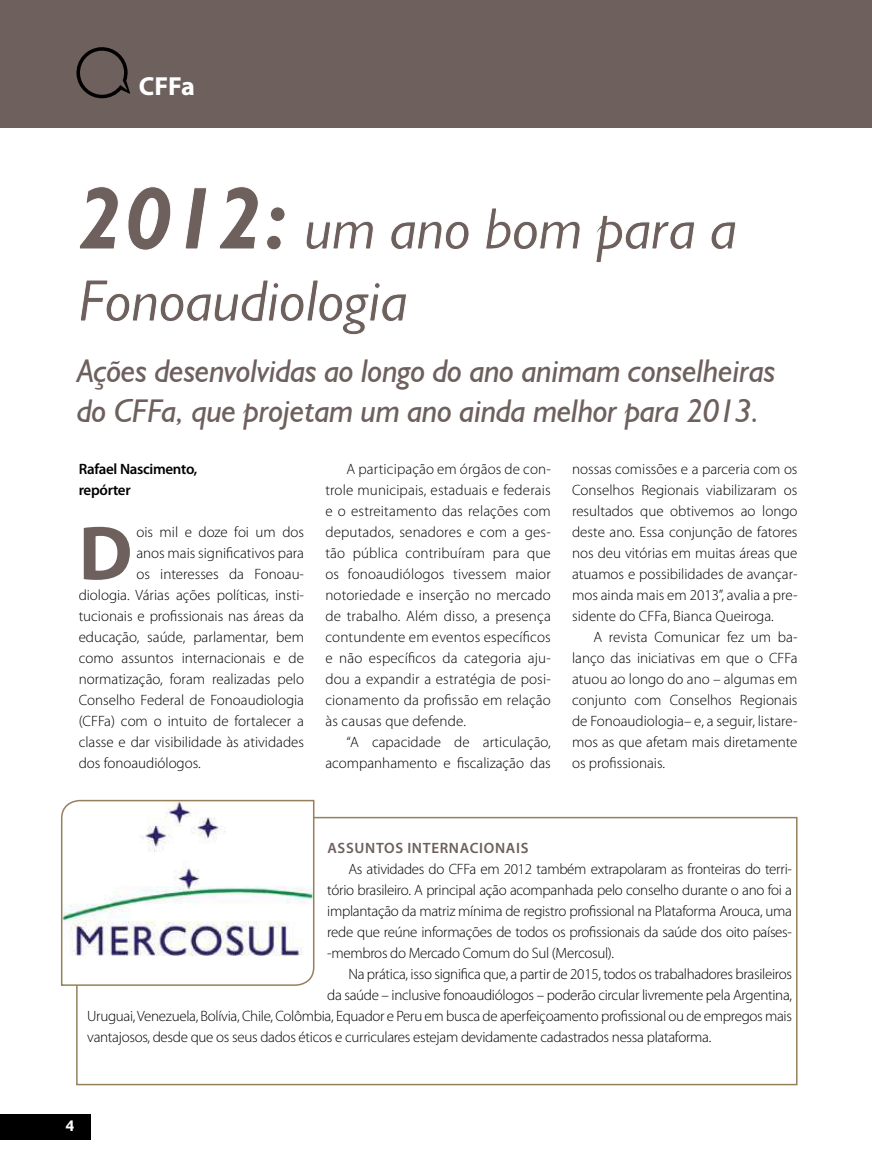
<style>
.page{position:relative;width:872px;height:1170px;background:#fff}
.page>*{position:absolute;margin:0;border:0;box-sizing:border-box;transform-origin:0 0}
.t1{font:700 77.25px "Myriad Pro";color:#6d605d}
.t2{font:italic 60px/72px "Humanist 521 BT";letter-spacing:-.015em;color:#6d605d}
.t3{font:italic 32.85px/39.3px "Humanist 521 BT";letter-spacing:-.015em;color:#6d605d}
.t4{font:700 26.25px "Myriad Pro";color:#fff}
.t5{font:700 16.5px "Tw Cen";color:#fff}
.t6{font:300 15px/21px "Myriad Pro";color:#000;text-align:justify}
.t7{font:300 15px "Myriad Pro";letter-spacing:-.02em;color:#000}
.t8{font:600 15px/21px "Myriad Pro";letter-spacing:-.02em;color:#000}
.t9{font:600 15px "Myriad Pro";letter-spacing:.045em;color:#6d605d}
.s1{font-weight:700;font-size:89.7px}
</style>
<div class="page">
<div style="left:0;top:0;width:872px;height:127px;background:#6d605d"></div>
<div style="left:0;top:1114px;width:90px;height:25px;background:#000"></div>
<svg style="left:76px;top:47px;width:54px;height:51px"></svg>
<svg style="left:76px;top:816px;width:722px;height:269px"></svg>
<svg style="left:61px;top:799px;width:254px;height:187px"></svg>
<h3 class="t4" style="left:139px;top:69px;width:58px">CFFa</h3>
<h2 class="t2" style="left:79px;top:191px;width:661px"><span class="s1">2012:</span> um ano bom para a<br>Fonoaudiologia</h2>
<h3 class="t3" style="left:77px;top:351px;width:700px">Ações desenvolvidas ao longo do ano animam conselheiras do CFFa, que projetam um ano ainda melhor para 2013.</h3>
<p class="t8" style="left:79px;top:458px;width:120px">RAFAEL NASCIMENTO,<br>REPÓRTER</p>
<h1 class="t1" style="left:79px;top:503px;width:55px">D</h1>
<p class="t6" style="left:136px;top:522px;width:169px">ois mil e doze foi um dos</p>
<p class="t6" style="left:136px;top:543px;width:169px">anos mais significativos para</p>
<p class="t6" style="left:136px;top:564px;width:169px">os interesses da Fonoau-</p>
<p class="t6" style="left:79px;top:585px;width:227px">diologia. Várias ações políticas, insti-</p>
<p class="t6" style="left:79px;top:606px;width:227px">tucionais e profissionais nas áreas da</p>
<p class="t6" style="left:79px;top:627px;width:227px">educação, saúde, parlamentar, bem</p>
<p class="t6" style="left:79px;top:648px;width:227px">como assuntos internacionais e de</p>
<p class="t6" style="left:79px;top:669px;width:227px">normatização, foram realizadas pelo</p>
<p class="t6" style="left:79px;top:690px;width:227px">Conselho Federal de Fonoaudiologia</p>
<p class="t6" style="left:79px;top:711px;width:227px">(CFFa) com o intuito de fortalecer a</p>
<p class="t6" style="left:79px;top:732px;width:227px">classe e dar visibilidade às atividades</p>
<p class="t6" style="left:79px;top:753px;width:124px">dos fonoaudiólogos.</p>
<p class="t6" style="left:325px;top:459px;width:227px;text-indent:21px">A participação em órgãos de con&shy;trole municipais, estaduais e federais e o estreitamento das relações com deputados, senadores e com a ges&shy;tão pública contribuíram para que os fonoaudiólogos tivessem maior notoriedade e inserção no mercado de trabalho. Além disso, a presença contundente em eventos específicos e não específicos da categoria aju&shy;dou a expandir a estratégia de posi&shy;cionamento da profissão em relação às causas que defende.</p>
<p class="t6" style="left:325px;top:732px;width:227px;text-align:right">“A capacidade de articulação, acompanhamento e fiscalização das</p>
<p class="t6" style="left:572px;top:459px;width:227px">nossas comissões e a parceria com os Conselhos Regionais viabilizaram os resultados que obtivemos ao longo deste ano. Essa conjunção de fatores nos deu vitórias em muitas áreas que atuamos e possibilidades de avançar&shy;mos ainda mais em 2013”, avalia a pre&shy;sidente do CFFa, Bianca Queiroga.</p>
<p class="t6" style="left:572px;top:627px;width:227px;text-indent:21px">A revista Comunicar fez um ba&shy;lanço das iniciativas em que o CFFa atuou ao longo do ano – algumas em conjunto com Conselhos Regionais de Fonoaudiologia– e, a seguir, listare&shy;mos as que afetam mais diretamente os profissionais.</p>
<p class="t9" style="left:327px;top:837px;width:123px">ASSUNTOS INTERNA</p>
<p class="t9" style="left:469px;top:837px;width:60px">CIONAIS</p>
<p class="t6" style="left:327px;top:858px;width:466px;text-indent:21px">As atividades do CFFa em 2012 também extrapolaram as fronteiras do terri&shy;tório brasileiro. A principal ação acompanhada pelo conselho durante o ano foi a implantação da matriz mínima de registro profissional na Plataforma Arouca, uma rede que reúne informações de todos os profissionais da saúde dos oito países--membros do Mercado Comum do Sul (Mercosul).</p>
<p class="t7" style="left:348px;top:965px;width:445px">Na prática, isso significa que, a partir de 2015, todos os trabalhadores brasileiros</p>
<p class="t7" style="left:327px;top:986px;width:466px">da saúde – inclusive fonoaudiólogos – poderão circular livremente pela Argentina,</p>
<p class="t7" style="left:87px;top:1007px;width:706px">Uruguai, Venezuela, Bolívia, Chile, Colômbia, Equador e Peru em busca de aperfeiçoamento profissional ou de empregos mais</p>
<p class="t7" style="left:87px;top:1028px;width:625px">vantajosos, desde que os seus dados éticos e curriculares estejam devidamente cadastrados nessa plataforma.</p>
<p class="t5" style="left:66px;top:1116px;width:10px">4</p>
</div>
